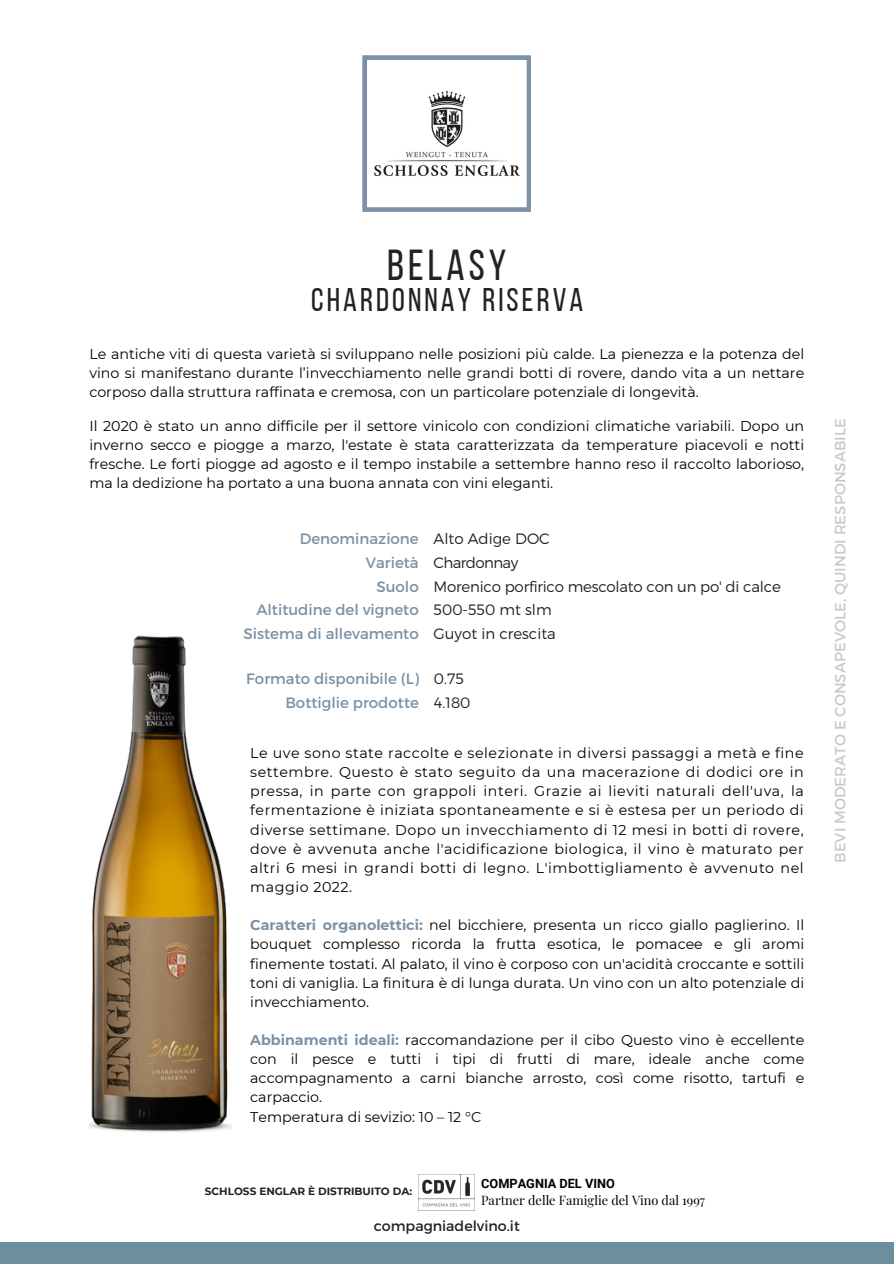
<style>
.page{position:relative;width:894px;height:1264px;background:#fff}
.page>*{position:absolute;margin:0;border:0;box-sizing:border-box;transform-origin:0 0}
.t1{font:43.2px "Bebas Neue";letter-spacing:.095em;color:#222}
.t2{font:32.7px "Bebas Neue";letter-spacing:.095em;color:#222}
.t3{font:15px/23.7px "Montserrat";color:#7a91a6;text-align:right}
.t4{font:300 15px/23.7px "Montserrat";letter-spacing:-.015em;color:#222}
.t5{font:14.85px "Montserrat";color:#a6a6a6}
.t6{font:14.25px/19.2px "Montserrat";color:#000;text-align:justify}
.t7{font:14.25px "Montserrat";color:#222}
.t8{font:12.75px/17px "Playfair Display";color:#000}
.t9{font:700 10.5px "Montserrat";color:#222}
.s1{font-weight:700;color:#7a91a6}
.s2{font-family:"Roboto";font-weight:700}
</style>
<div class="page">
<div style="left:0;top:1242px;width:893px;height:21px;background:#6b8f9c"></div>
<svg style="left:362px;top:55px;width:169px;height:157px"></svg>
<img style="left:89px;top:635px;width:142px;height:497px">
<img style="left:419px;top:1174px;width:55px;height:33px">
<p class="t1" style="left:387px;top:247px;width:121px">BELASY</p>
<p class="t2" style="left:311px;top:287px;width:273px">CHARDONNAY RISERVA</p>
<h3 class="t6" style="left:89px;top:344px;width:716px">Le antiche viti di questa varietà si sviluppano nelle posizioni più calde. La pienezza e la potenza del vino si manifestano durante l’invecchiamento nelle grandi botti di rovere, dando vita a un nettare corposo dalla struttura raffinata e cremosa, con un particolare potenziale di longevità.</h3>
<p class="t6" style="left:89px;top:416px;width:716px">Il 2020 è stato un anno difficile per il settore vinicolo con condizioni climatiche variabili. Dopo un inverno secco e piogge a marzo, l'estate è stata caratterizzata da temperature piacevoli e notti fresche. Le forti piogge ad agosto e il tempo instabile a settembre hanno reso il raccolto laborioso, ma la dedizione ha portato a una buona annata con vini eleganti.</p>
<h3 class="t3" style="left:243px;top:526px;width:177px">Denominazione<br>Varietà<br>Suolo<br>Altitudine del vigneto<br>Sistema di allevamento</h3>
<h3 class="t4" style="left:433px;top:526px;width:348px">Alto Adige DOC<br>Chardonnay<br>Morenico porfirico mescolato con un po' di calce<br>500-550 mt slm<br>Guyot in crescita</h3>
<h3 class="t3" style="left:246px;top:666px;width:174px">Formato disponibile (L)</h3>
<h3 class="t4" style="left:433px;top:666px;width:32px">0.75</h3>
<h4 class="t3" style="left:285px;top:690px;width:135px">Bottiglie prodotte</h4>
<h2 class="t4" style="left:433px;top:690px;width:38px">4.180</h2>
<h3 class="t6" style="left:250px;top:743px;width:555px">Le uve sono state raccolte e selezionate in diversi passaggi a metà e fine settembre. Questo è stato seguito da una macerazione di dodici ore in pressa, in parte con grappoli interi. Grazie ai lieviti naturali dell'uva, la fermentazione è iniziata spontaneamente e si è estesa per un periodo di diverse settimane. Dopo un invecchiamento di 12 mesi in botti di rovere, dove è avvenuta anche l'acidificazione biologica, il vino è maturato per altri 6 mesi in grandi botti di legno. L'imbottigliamento è avvenuto nel maggio 2022.</h3>
<p class="t6" style="left:250px;top:915px;width:555px"><span class="s1">Caratteri organolettici:</span> nel bicchiere, presenta un ricco giallo paglierino. Il bouquet complesso ricorda la frutta esotica, le pomacee e gli aromi finemente tostati. Al palato, il vino è corposo con un'acidità croccante e sottili toni di vaniglia. La finitura è di lunga durata. Un vino con un alto potenziale di invecchiamento.</p>
<h3 class="t6" style="left:250px;top:1030px;width:555px"><span class="s1">Abbinamenti ideali:</span> raccomandazione per il cibo Questo vino è eccellente con il pesce e tutti i tipi di frutti di mare, ideale anche come accompagnamento a carni bianche arrosto, così come risotto, tartufi e carpaccio.</h3>
<h3 class="t6" style="left:250px;top:1106px;width:232px">Temperatura di sevizio: 10 – 12 °C</h3>
<p class="t9" style="left:205px;top:1184px;width:209px">SCHLOSS ENGLAR È DISTRIBUITO DA:</p>
<p class="t8" style="left:481px;top:1173px;width:225px"><span class="s2">COMPAGNIA DEL VINO<br></span>Partner delle Famiglie del Vino dal 1997</p>
<h3 class="t7" style="left:374px;top:1216px;width:147px">compagniadelvino.it</h3>
<p class="t5" style="left:830px;top:863px;width:446px;rotate:-90deg">BEVI MODERATO E CONSAPEVOLE, QUINDI RESPONSABILE</p>
</div>
